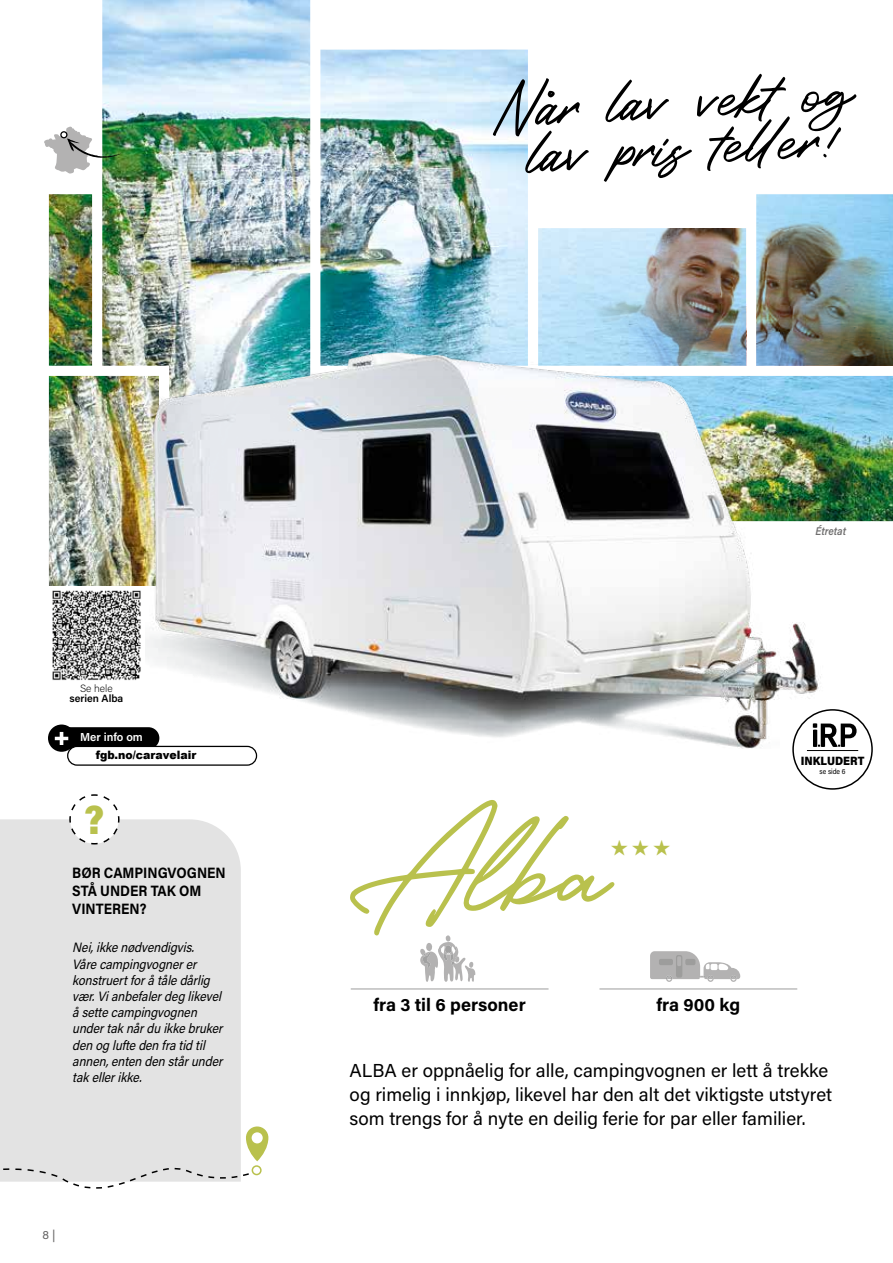
<style>
.page{position:relative;width:893px;height:1263px;background:#fff}
.page>*{position:absolute;margin:0;border:0;box-sizing:border-box;transform-origin:0 0}
.t1{font:108.6px "The Philadelphia Story";color:#b9c14d}
.t2{font:57.9px/46.8px "Roustel";color:#000;text-align:center}
.t3{font:900 41.1px "Acumin Pro";color:#b9c14d;scale:.9 1}
.t4{font:18.75px/24px "Acumin Pro";color:#000}
.t5{font:700 18px "Acumin Pro";color:#000}
.t6{font:700 15px/18px "Acumin Pro";color:#000;scale:.9 1}
.t7{font:italic 13.5px/16.2px "Acumin Pro";color:#000;scale:.9 1}
.t8{font:900 12px "Acumin Pro";color:#000;scale:.9 1}
.t9{font:12px "Acumin Pro";color:#646363}
.t10{font:900 11.55px "Arial";color:#000;scale:.95 1}
.t11{font:600 11.55px "Acumin Pro";color:#fff}
.t12{font:italic 600 11.25px "Acumin Pro";color:#706f6f;scale:.9 1}
.t13{font:600 10.5px "Acumin Pro";color:#000}
.t14{font:200 10.5px "Acumin Pro";color:#000}
.t15{font:7.5px "Acumin Pro";color:#000;scale:.9 1}
</style>
<div class="page">
<div style="left:0;top:819px;width:241px;height:307px;background:#e3e3e3"></div>
<img style="left:48px;top:0;width:845px;height:586px">
<img style="left:63px;top:329px;width:809px;height:419px">
<img style="left:756px;top:193px;width:137px;height:173px">
<img style="left:560px;top:228px;width:186px;height:138px">
<svg style="left:44px;top:127px;width:77px;height:46px"></svg>
<svg style="left:420px;top:935px;width:56px;height:47px"></svg>
<svg style="left:650px;top:951px;width:90px;height:31px"></svg>
<svg style="left:69px;top:794px;width:51px;height:51px"></svg>
<svg style="left:0;top:1126px;width:268px;height:63px"></svg>
<div style="left:252px;top:1166px;width:9px;height:8px;background:#fff;border-radius:50%"></div>
<div style="left:252px;top:1165px;width:10px;height:10px;border:2px solid #b9c14d;border-radius:50%"></div>
<hr style="left:599px;top:988px;width:198px;height:1px;background:#9d9d9c">
<hr style="left:351px;top:988px;width:198px;height:1px;background:#9d9d9c">
<div style="left:793px;top:710px;width:79px;height:79px;background:#fff;border-radius:50%"></div>
<div style="left:792px;top:709px;width:81px;height:81px;border:2px solid #000;border-radius:50%"></div>
<svg style="left:813px;top:723px;width:44px;height:24px"></svg>
<hr style="left:807px;top:750px;width:51px;height:1px;background:#000">
<div style="left:53px;top:727px;width:106px;height:22px;background:#000;border-radius:11px"></div>
<div style="left:48px;top:724px;width:27px;height:28px;background:#000;border-radius:50%"></div>
<div style="left:68px;top:746px;width:189px;height:19px;background:#fff;border-radius:9px"></div>
<div style="left:67px;top:746px;width:190px;height:20px;border:1px solid #000;border-radius:9px"></div>
<svg style="left:55px;top:732px;width:13px;height:13px"></svg>
<img style="left:52px;top:587px;width:93px;height:96px">
<h2 class="t2" style="left:492px;top:82px;width:357px;rotate:-3deg">Når lav vekt og lav pris tell er!</h2>
<p class="t14" style="left:80px;top:681px;width:34px">Se hele</p>
<p class="t13" style="left:69px;top:691px;width:55px">serien Alba</p>
<p class="t11" style="left:80px;top:729px;width:64px">Mer info om</p>
<p class="t10" style="left:96px;top:746px;width:107px">fgb.no/caravelair</p>
<h3 class="t3" style="left:83px;top:791px;width:24px">?</h3>
<p class="t6" style="left:72px;top:863px;width:172px">BØR CAMPINGVOGNEN<br>STÅ UNDER TAK OM<br>VINTEREN?</p>
<p class="t7" style="left:72px;top:939px;width:173px">Nei,ikkenødvendigvis.<br>Vårecampingvognerer konstruertforåtåledårlig vær.Vianbefalerdeglikevel åsettecampingvognen undertaknårduikkebruker denogluftedenfratidtil annen,entendenstårunder takellerikke.</p>
<p class="t9" style="left:43px;top:1226px;width:15px">8 |</p>
<p class="t12" style="left:815px;top:523px;width:36px">Étretat</p>
<h1 class="t1" style="left:350px;top:800px;width:261px">Alba</h1>
<h3 class="t5" style="left:373px;top:992px;width:154px">fra 3 til 6 personer</h3>
<h3 class="t5" style="left:656px;top:992px;width:85px">fra 900 kg</h3>
<p class="t8" style="left:801px;top:752px;width:72px">INKLUDERT</p>
<p class="t15" style="left:819px;top:766px;width:30px">se side 6</p>
<h3 class="t4" style="left:350px;top:1057px;width:484px">ALBA er oppnåelig for alle, campingvognen er lett å trekke og rimelig i innkjøp, likevel har den alt det viktigste utstyret som trengs for å nyte en deilig ferie for par eller familier.</h3>
</div>
